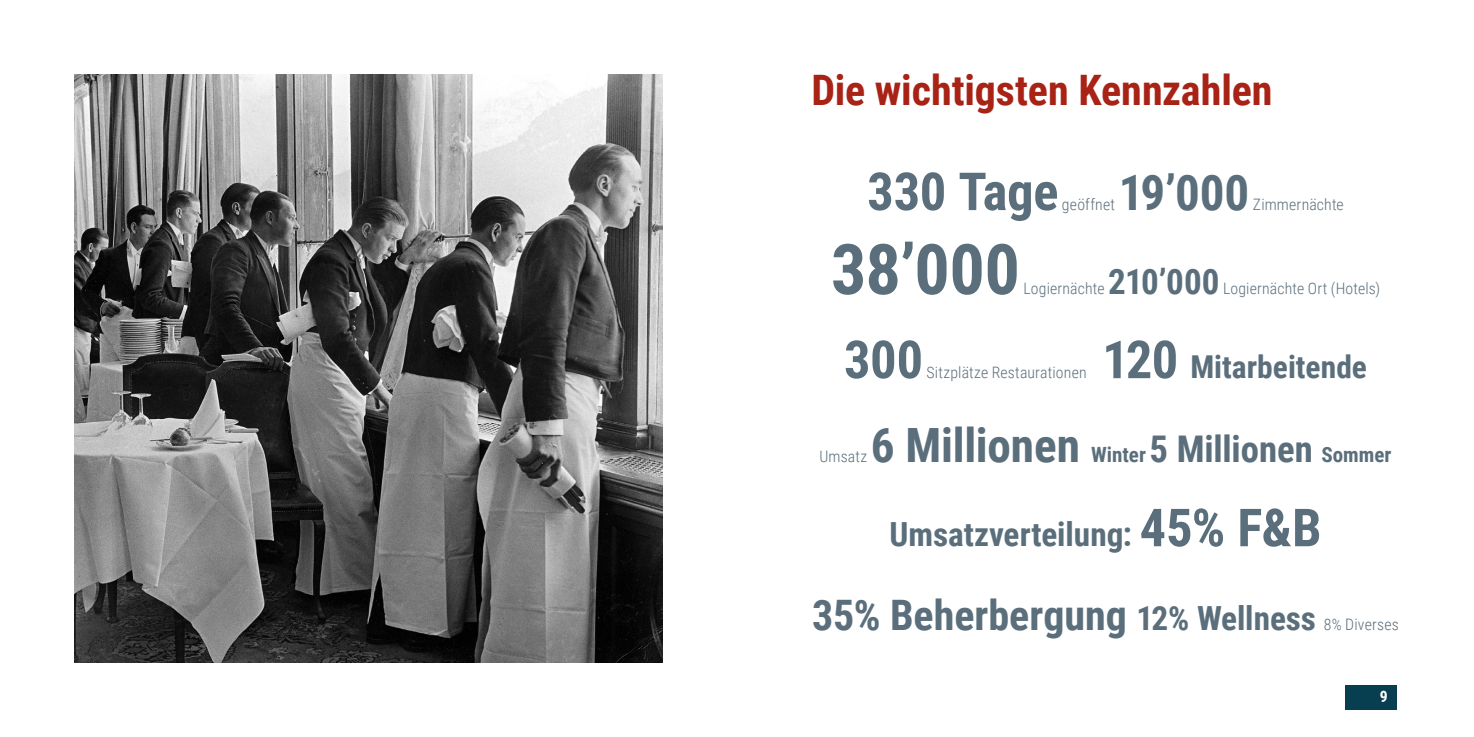
<style>
.page{position:relative;width:1474px;height:737px;background:#fff}
.page>*{position:absolute;margin:0;border:0;box-sizing:border-box;transform-origin:0 0}
.t1{font:700 70px "Roboto Condensed";color:#5a6e7b}
.t2{font:700 52.5px "Roboto Condensed";letter-spacing:-.005em;color:#5a6e7b}
.t3{font:700 49px "Roboto Condensed";color:#5a6e7b}
.t4{font:700 47.25px "Roboto Condensed";letter-spacing:-.005em;color:#5a6e7b}
.t5{font:700 42px "Roboto Condensed";color:#5a6e7b}
.t6{font:700 42px "Roboto Condensed";letter-spacing:-.005em;color:#a82316}
.t7{font:700 35px "Roboto Condensed";letter-spacing:-.01em;color:#5a6e7b}
.t8{font:700 33.25px "Roboto Condensed";color:#5a6e7b}
.t9{font:700 31.5px "Roboto Condensed";color:#5a6e7b}
.t10{font:700 21px "Roboto Condensed";color:#5a6e7b}
.t11{font:300 15.75px "Roboto Condensed";letter-spacing:.01em;color:#5a6e7b}
.t12{font:700 15.75px "Roboto Condensed";color:#fff}
.s1{font-size:52.5px}
.s2{font-size:36.75px}
.s3{font-size:33.25px}
.s4{font-weight:300;font-size:15.75px}
</style>
<div class="page">
<div style="left:1345px;top:685px;width:51px;height:24px;background:#073f51"></div>
<img style="left:74px;top:74px;width:588px;height:588px">
<h3 class="t6" style="left:811px;top:61px;width:463px">Die wichtigsten Kennzahlen</h3>
<h2 class="t2" style="left:867px;top:155px;width:193px">330 Tage</h2>
<h3 class="t3" style="left:1118px;top:158px;width:132px">19’000</h3>
<p class="t11" style="left:1061px;top:193px;width:55px">geöffnet</p>
<p class="t11" style="left:1252px;top:193px;width:92px">Zimmernächte</p>
<h1 class="t1" style="left:831px;top:220px;width:190px">38’000</h1>
<h3 class="t7" style="left:1108px;top:257px;width:113px">210’000</h3>
<p class="t11" style="left:1222px;top:277px;width:158px">Logiernächte Ort (Hotels)</p>
<p class="t11" style="left:1023px;top:277px;width:83px">Logiernächte</p>
<h2 class="t2" style="left:844px;top:323px;width:81px">300</h2>
<p class="t11" style="left:926px;top:361px;width:161px">Sitzplätze Restaurationen</p>
<h3 class="t9" style="left:1102px;top:345px;width:266px"><span class="s1">120</span> Mitarbeitende</h3>
<h3 class="t4" style="left:870px;top:412px;width:211px">6 Millionen</h3>
<h3 class="t10" style="left:1090px;top:440px;width:302px">Winter <span class="s2">5 Millionen</span> Sommer</h3>
<p class="t11" style="left:819px;top:445px;width:49px">Umsatz</p>
<h3 class="t8" style="left:889px;top:511px;width:433px">Umsatzverteilung: <span class="s1">45% F&amp;B</span></h3>
<h3 class="t5" style="left:812px;top:586px;width:588px">35% Beherbergung <span class="s3">12% Wellness</span> <span class="s4">8% Diverses</span></h3>
<p class="t12" style="left:1379px;top:685px;width:9px">9</p>
</div>
